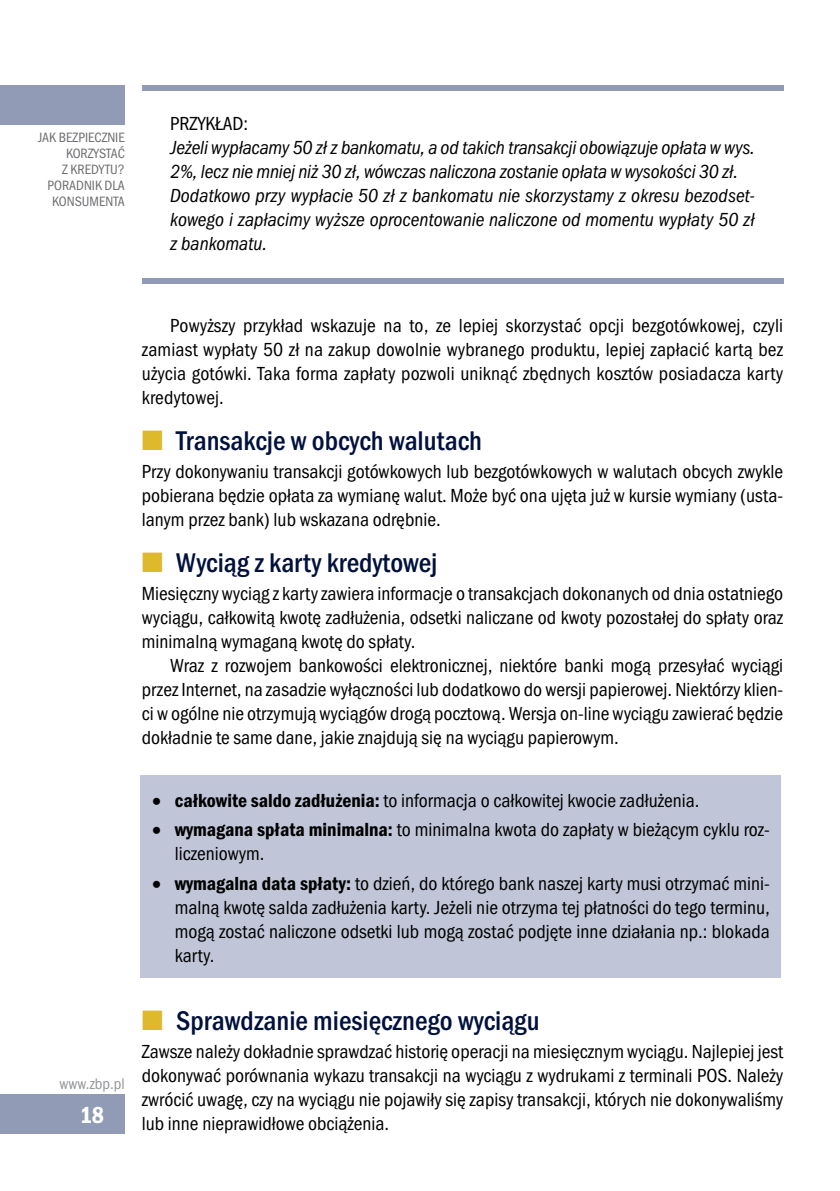
<style>
.page{position:relative;width:840px;height:1191px;background:#fff}
.page>*{position:absolute;margin:0;border:0;box-sizing:border-box;transform-origin:0 0}
.t1{font:500 condensed 28px "Franklin Got Itc TEE";color:#00113d}
.t2{font:600 condensed 24px "Franklin Got Itc TEE";color:#fff}
.t3{font:condensed 19.6px/24px "Franklin Got Itc TEE";color:#000;text-align:justify}
.t4{font:italic condensed 19.6px/24px "Franklin Got Itc TEE";letter-spacing:-.01em;color:#000}
.t5{font:condensed 16px "Franklin Got Itc TEE";color:#939598}
.t6{font:condensed 14px/16px "Franklin Got Itc TEE";color:#6d6e71;text-align:right}
.s1{color:#deb92c}
.s2{font-weight:600}
</style>
<div class="page">
<div style="left:0;top:85px;width:125px;height:40px;background:#929bb6"></div>
<div style="left:0;top:1094px;width:125px;height:40px;background:#929bb6"></div>
<div style="left:142px;top:85px;width:640px;height:6px;background:#929bb6"></div>
<div style="left:142px;top:278px;width:640px;height:5px;background:#929bb6"></div>
<div style="left:141px;top:775px;width:639px;height:203px;background:#c0c5d7"></div>
<p class="t6" style="left:38px;top:129px;width:88px">Jak bezpiecznie korzystać<br>z kredytu?<br>Poradnik dla konsumenta</p>
<p class="t3" style="left:170px;top:112px;width:79px">Przykład:</p>
<p class="t4" style="left:170px;top:136px;width:585px">Jeżeli wypłacamy 50 zł z bankomatu, a od takich transakcji obowiązuje opłata w wys.<br>2%, lecz nie mniej niż 30 zł, wówczas naliczona zostanie opłata w wysokości 30 zł.<br>Dodatkowo przy wypłacie 50 zł z bankomatu nie skorzystamy z okresu bezodset&shy;kowego i zapłacimy wyższe oprocentowanie naliczone od momentu wypłaty 50 zł z bankomatu.</p>
<p class="t3" style="left:142px;top:314px;width:642px;text-indent:28px">Powyższy przykład wskazuje na to, ze lepiej skorzystać opcji bezgotówkowej, czyli zamiast wypłaty 50 zł na zakup dowolnie wybranego produktu, lepiej zapłacić kartą bez użycia gotówki. Taka forma zapłaty pozwoli uniknąć zbędnych kosztów posiadacza karty kredytowej.</p>
<h1 class="t1" style="left:142px;top:425px;width:341px"><span class="s1">■</span> Transakcje w obcych walutach</h1>
<p class="t3" style="left:142px;top:460px;width:642px">Przy dokonywaniu transakcji gotówkowych lub bezgotówkowych w walutach obcych zwykle pobierana będzie opłata za wymianę walut. Może być ona ujęta już w kursie wymiany (usta&shy;lanym przez bank) lub wskazana odrębnie.</p>
<h1 class="t1" style="left:142px;top:547px;width:297px"><span class="s1">■</span> Wyciąg z karty kredytowej</h1>
<p class="t3" style="left:142px;top:582px;width:642px">Miesięczny wyciąg z karty zawiera informacje o transakcjach dokonanych od dnia ostatniego wyciągu, całkowitą kwotę zadłużenia, odsetki naliczane od kwoty pozostałej do spłaty oraz minimalną wymaganą kwotę do spłaty.</p>
<p class="t3" style="left:142px;top:654px;width:642px;text-indent:28px">Wraz z rozwojem bankowości elektronicznej, niektóre banki mogą przesyłać wyciągi przez Internet, na zasadzie wyłączności lub dodatkowo do wersji papierowej. Niektórzy klien&shy;ci w ogólne nie otrzymują wyciągów drogą pocztową. Wersja on-line wyciągu zawierać będzie dokładnie te same dane, jakie znajdują się na wyciągu papierowym.</p>
<p class="t3" style="left:152px;top:788px;width:548px">• <span class="s2">całkowite saldo zadłużenia:</span> to informacja o całkowitej kwocie zadłużenia.</p>
<p class="t3" style="left:175px;top:818px;width:596px;text-indent:-23px">• <span class="s2">wymagana spłata minimalna:</span> to minimalna kwota do zapłaty w bieżącym cyklu roz&shy;liczeniowym.</p>
<p class="t3" style="left:175px;top:871px;width:596px;text-indent:-23px">• <span class="s2">wymagalna data spłaty:</span> to dzień, do którego bank naszej karty musi otrzymać mini&shy;malną kwotę salda zadłużenia karty. Jeżeli nie otrzyma tej płatności do tego terminu, mogą zostać naliczone odsetki lub mogą zostać podjęte inne działania np.: blokada karty.</p>
<p class="t5" style="left:59px;top:1074px;width:67px">www.zbp.pl</p>
<p class="t2" style="left:80px;top:1101px;width:26px">18</p>
<h1 class="t1" style="left:142px;top:1005px;width:399px"><span class="s1">■</span> Sprawdzanie miesięcznego wyciągu</h1>
<p class="t3" style="left:142px;top:1040px;width:642px">Zawsze należy dokładnie sprawdzać historię operacji na miesięcznym wyciągu. Najlepiej jest dokonywać porównania wykazu transakcji na wyciągu z wydrukami z terminali POS. Należy zwrócić uwagę, czy na wyciągu nie pojawiły się zapisy transakcji, których nie dokonywaliśmy lub inne nieprawidłowe obciążenia.</p>
</div>
